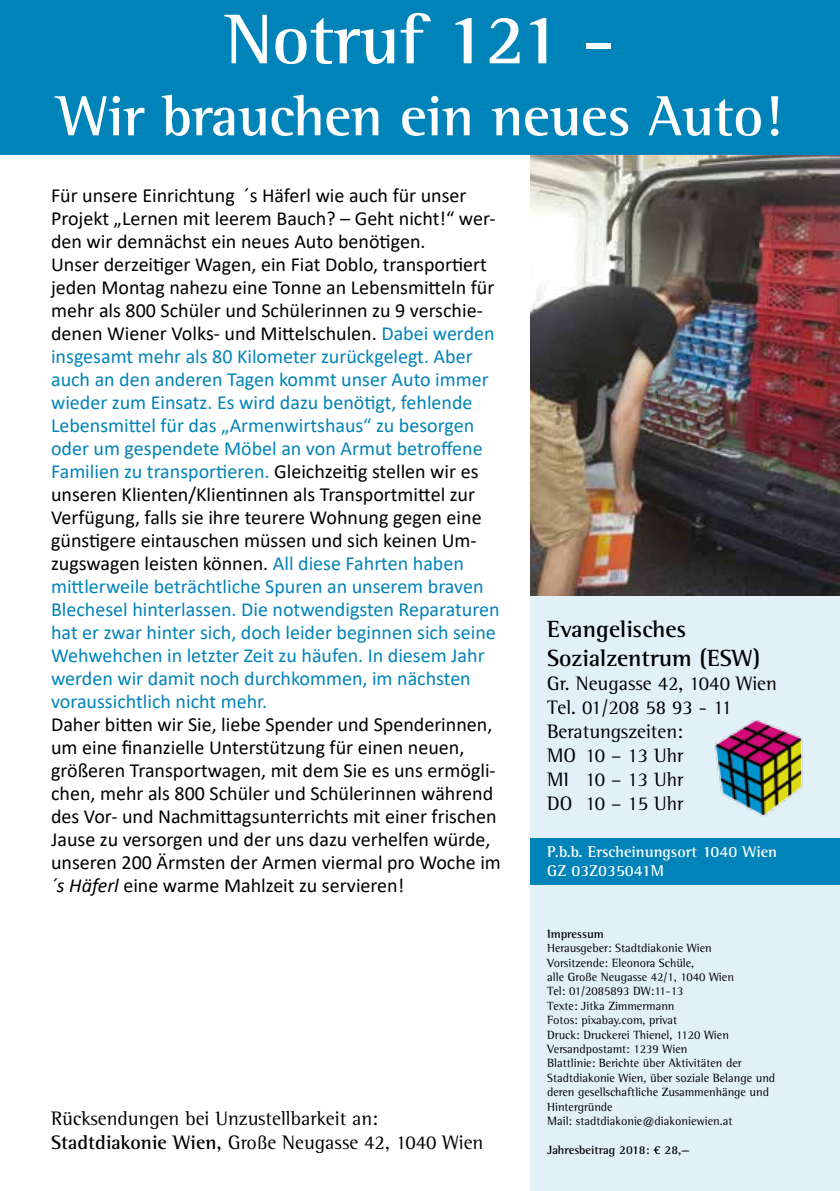
<style>
.page{position:relative;width:840px;height:1191px;background:#fff}
.page>*{position:absolute;margin:0;border:0;box-sizing:border-box;transform-origin:0 0}
.t1{font:700 72px "Rotis Semi Serif Std";letter-spacing:-.01em;color:#fff}
.t2{font:700 58px "Rotis Semi Serif Std";letter-spacing:-.01em;color:#fff}
.t3{font:700 24px/28.8px "Rotis Semi Serif Std";color:#000}
.t4{font:20px/23px "Calibri";color:#0083b9}
.t5{font:20px/23px "Calibri";color:#000}
.t6{font:20px/24px "Rotis Semi Serif Std";color:#000}
.t7{font:700 16px/19.2px "Rotis Semi Serif Std";color:#fff}
.t8{font:12.2px/14.4px "Rotis Semi Serif Std";color:#000}
.t9{font:700 12.2px "Rotis Semi Serif Std";color:#000}
.s1{color:#000}
.s2{font-style:italic}
.s3{font-weight:700}
</style>
<div class="page">
<div style="left:530px;top:156px;width:309px;height:1035px;background:#e2f0f8"></div>
<img style="left:530px;top:155px;width:309px;height:440px">
<div style="left:530px;top:838px;width:309px;height:46px;background:#0083b9"></div>
<img style="left:714px;top:720px;width:89px;height:97px">
<div style="left:0;top:0;width:839px;height:155px;background:#0083b9"></div>
<h1 class="t1" style="left:225px;top:-4px;width:391px">Notruf 121 -</h1>
<h2 class="t2" style="left:58px;top:81px;width:725px">Wir brauchen ein neues Auto!</h2>
<p class="t4" style="left:51px;top:183px;width:450px"><span class="s1">Für unsere Einrichtung ´s Häferl wie auch für unser Projekt „Lernen mit leerem Bauch? – Geht nicht!“ wer&shy;den wir demnächst ein neues Auto benötigen.<br>Unser derzeitiger Wagen, ein Fiat Doblo, transportiert jeden Montag nahezu eine Tonne an Lebensmitteln für mehr als 800 Schüler und Schülerinnen zu 9 verschie&shy;denen Wiener Volks- und Mittelschulen.</span> Dabei werden insgesamt mehr als 80 Kilometer zurückgelegt. Aber auch an den anderen Tagen kommt unser Auto immer wieder zum Einsatz. Es wird dazu benötigt, fehlende Lebensmittel für das „Armenwirtshaus“ zu besorgen oder um gespendete Möbel an von Armut betroffene Familien zu transportieren. <span class="s1">Gleichzeitig stellen wir es unseren Klienten/Klientinnen als Transportmittel zur Verfügung, falls sie ihre teurere Wohnung gegen eine günstigere eintauschen müssen und sich keinen Um&shy;zugswagen leisten können.</span> All diese Fahrten haben mittlerweile beträchtliche Spuren an unserem braven Blechesel hinterlassen. Die notwendigsten Reparaturen hat er zwar hinter sich, doch leider beginnen sich seine Wehwehchen in letzter Zeit zu häufen. In diesem Jahr werden wir damit noch durchkommen, im nächsten voraussichtlich nicht mehr.</p>
<p class="t5" style="left:51px;top:712px;width:451px">Daher bitten wir Sie, liebe Spender und Spenderinnen, um eine finanzielle Unterstützung für einen neuen, größeren Transportwagen, mit dem Sie es uns ermögli&shy;chen, mehr als 800 Schüler und Schülerinnen während des Vor- und Nachmittagsunterrichts mit einer frischen Jause zu versorgen und der uns dazu verhelfen würde, unseren 200 Ärmsten der Armen viermal pro Woche im <span class="s2">´s Häferl</span> eine warme Mahlzeit zu servieren!</p>
<p class="t6" style="left:51px;top:1106px;width:433px">Rücksendungen bei Unzustellbarkeit an:<br><span class="s3">Stadtdiakonie Wien,</span> Große Neugasse 42, 1040 Wien</p>
<p class="t3" style="left:547px;top:614px;width:215px">Evangelisches<br>Sozialzentrum (ESW)</p>
<p class="t6" style="left:547px;top:671px;width:231px">Gr. Neugasse 42, 1040 Wien<br>Tel. 01/208 58 93 - 11<br>Beratungszeiten:<br>MO 10 – 13 Uhr<br>MI 10 – 13 Uhr<br>DO 10 – 15 Uhr</p>
<p class="t7" style="left:547px;top:842px;width:231px">P.b.b. Erscheinungsort 1040 Wien<br>GZ 03Z035041M</p>
<p class="t9" style="left:547px;top:926px;width:58px">Impressum</p>
<p class="t8" style="left:547px;top:940px;width:229px">Herausgeber: Stadtdiakonie Wien Vorsitzende: Eleonora Schüle,<br>alle Große Neugasse 42/1, 1040 Wien<br>Tel: 01/2085893 DW:11-13<br>Texte: Jitka Zimmermann<br>Fotos: pixabay.com, privat<br>Druck: Druckerei Thienel, 1120 Wien Versandpostamt: 1239 Wien<br>Blattlinie: Berichte über Aktivitäten der Stadtdiakonie Wien, über soziale Belange und deren gesellschaftliche Zusammenhänge und Hintergründe<br>Mail: stadtdiakonie@diakoniewien.at</p>
<p class="t9" style="left:547px;top:1142px;width:144px">Jahresbeitrag 2018: € 28,—</p>
</div>
